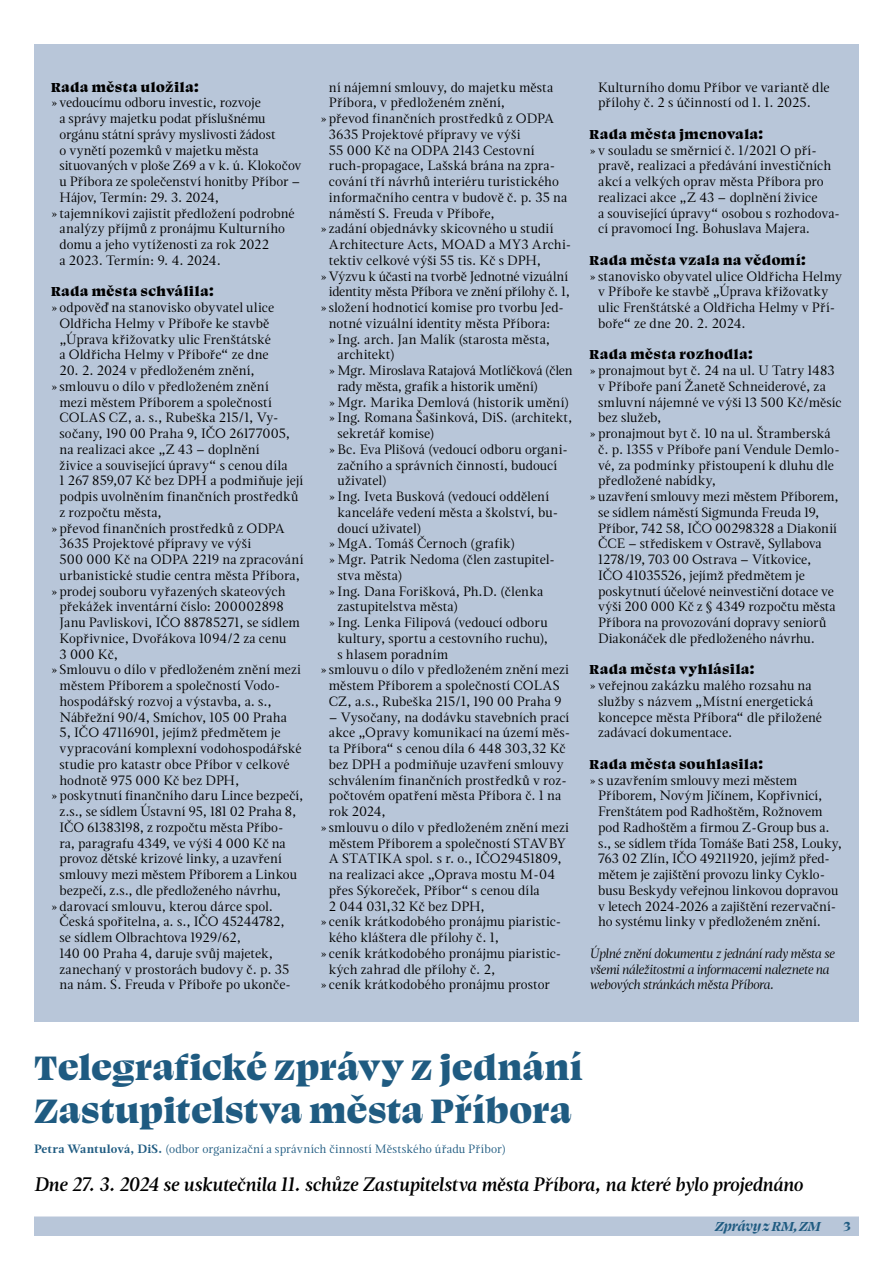
<style>
.page{position:relative;width:893px;height:1263px;background:#fff}
.page>*{position:absolute;margin:0;border:0;box-sizing:border-box;transform-origin:0 0}
.Nadpis_clanku{font:900 39px/43.5px "Swear Display";letter-spacing:.015em;color:#1f5b81}
.Text_Uvod{font:italic 600 19.5px "Magneta";letter-spacing:-.01em;color:#000}
.Text_Nadpis{font:900 15px "Swear Display";letter-spacing:.045em;color:#000}
.t1{font:italic 700 15px "Swear Display";color:#1f5b81}
.t2{font:700 15px "Swear Display";color:#1f5b81}
.t3{font:13.5px/15.8px "Magneta";letter-spacing:.005em;color:#000}
.TXT_no_formating{font:italic 13.5px/15.8px "Magneta";letter-spacing:-.01em;color:#000}
.t4{font:13.5px/15.8px "Magneta";letter-spacing:-.015em;color:#000}
.Autor_clanku{font:12px "Magneta";letter-spacing:.015em;color:#1f5b81}
.s1{font-weight:700}
</style>
<div class="page">
<div style="left:34px;top:44px;width:825px;height:978px;background:#b8c6d9"></div>
<div style="left:34px;top:1216px;width:825px;height:20px;background:#b8c6d9"></div>
<p class="Text_Nadpis" style="left:51px;top:77px;width:149px">Rada města uložila:</p>
<p class="t3" style="left:60px;top:94px;width:243px;text-indent:-9px">» vedoucímu odboru investic, rozvoje<br>a správy majetku podat příslušnému orgánu státní správy myslivosti žádost<br>o vynětí pozemků v majetku města situovaných v ploše Z69 a v k. ú. Klokočov u Příbora ze společenství honitby Příbor – Hájov, Termín: 29. 3. 2024,</p>
<p class="t3" style="left:60px;top:205px;width:237px;text-indent:-9px">» tajemníkovi zajistit předložení podrobné analýzy příjmů z pronájmu Kulturního domu a jeho vytíženosti za rok 2022<br>a 2023. Termín: 9. 4. 2024.</p>
<p class="Text_Nadpis" style="left:51px;top:281px;width:164px">Rada města schválila:</p>
<p class="t3" style="left:51px;top:299px;width:225px;text-align:center">» odpověď na stanovisko obyvatel ulice Oldřicha Helmy v Příboře ke stavbě „Úprava křižovatky ulic Frenštátské<br>a Oldřicha Helmy v Příboře“ ze dne</p>
<p class="t3" style="left:60px;top:362px;width:197px">20. 2. 2024 v předloženém znění,</p>
<p class="t3" style="left:60px;top:378px;width:245px;text-indent:-9px">» smlouvu o dílo v předloženém znění<br>mezi městem Příborem a společností COLAS CZ, a. s., Rubeška 215/1, Vy&shy;sočany, 190 00 Praha 9, IČO 26177005, na realizaci akce „Z 43 – doplnění<br>živice a související úpravy“ s cenou díla<br>1 267 859,07 Kč bez DPH a podmiňuje její podpis uvolněním finančních prostředků z rozpočtu města,</p>
<p class="t3" style="left:60px;top:520px;width:245px;text-indent:-9px">»převod finančních prostředků z ODPA 3635 Projektové přípravy ve výši<br>500 000 Kč na ODPA 2219 na zpracování urbanistické studie centra města Příbora,</p>
<p class="t3" style="left:60px;top:583px;width:242px;text-indent:-9px">»prodej souboru vyřazených skateových překážek inventární číslo: 200002898<br>Janu Pavliskovi, IČO 88785271, se sídlem Kopřivnice, Dvořákova 1094/2 za cenu<br>3 000 Kč,</p>
<p class="t3" style="left:60px;top:661px;width:244px;text-indent:-9px">» Smlouvu o dílo v předloženém znění mezi městem Příborem a společností Vodo&shy;hospodářský rozvoj a výstavba, a. s., Nábřežní 90/4, Smíchov, 105 00 Praha 5, IČO 47116901, jejímž předmětem je vypracování komplexní vodohospodářské studie pro katastr obce Příbor v celkové hodnotě 975 000 Kč bez DPH,</p>
<p class="t3" style="left:60px;top:787px;width:245px;text-indent:-9px">»poskytnutí finančního daru Lince bezpečí, z.s., se sídlem Ústavní 95, 181 02 Praha 8, IČO 61383198, z rozpočtu města Příbo-<br>ra, paragrafu 4349, ve výši 4 000 Kč na provoz dětské krizové linky, a uzavření smlouvy mezi městem Příborem a Linkou bezpečí, z.s., dle předloženého návrhu,</p>
<p class="t3" style="left:60px;top:898px;width:233px;text-indent:-9px">»darovací smlouvu, kterou dárce spol.<br>Česká spořitelna, a. s., IČO 45244782, se sídlem Olbrachtova 1929/62,<br>140 00 Praha 4, daruje svůj majetek, zanechaný v prostorách budovy č. p. 35 na nám. S. Freuda v Příboře po ukonče-</p>
<p class="t3" style="left:329px;top:79px;width:226px">ní nájemní smlouvy, do majetku města<br>Příbora, v předloženém znění,</p>
<p class="t3" style="left:329px;top:110px;width:240px;text-indent:-9px">»převod finančních prostředků z ODPA 3635 Projektové přípravy ve výši<br>55 000 Kč na ODPA 2143 Cestovní ruch-propagace, Lašská brána na zpra&shy;cování tří návrhů interiéru turistického informačního centra v budově č. p. 35 na náměstí S. Freuda v Příboře,</p>
<p class="t3" style="left:329px;top:220px;width:244px;text-indent:-9px">» zadání objednávky skicovného u studií<br>Architecture Acts, MOAD a MY3 Archi&shy;tektiv celkové výši 55 tis. Kč s DPH,</p>
<p class="t3" style="left:320px;top:268px;width:251px;text-align:right">»Výzvu k účasti na tvorbě Jednotné vizuální identity města Příbora ve znění přílohy č. 1,</p>
<p class="t3" style="left:320px;top:299px;width:245px;text-align:center">» složení hodnoticí komise pro tvorbu Jed&shy;notné vizuální identity města Příbora:</p>
<p class="t3" style="left:337px;top:331px;width:214px;text-indent:-9px">» Ing. arch. Jan Malík (starosta města, architekt)</p>
<p class="t4" style="left:337px;top:362px;width:237px;text-indent:-9px">»Mgr. Miroslava Ratajová Motlíčková (člen rady města, grafik a historik umění)</p>
<p class="t3" style="left:329px;top:394px;width:242px">»Mgr. Marika Demlová (historik umění)</p>
<p class="t3" style="left:337px;top:409px;width:237px;text-indent:-9px">» Ing. Romana Šašinková, DiS. (architekt, sekretář komise)</p>
<p class="t3" style="left:337px;top:441px;width:232px;text-indent:-9px">»Bc. Eva Plišová (vedoucí odboru organi&shy;začního a správních činností, budoucí uživatel)</p>
<p class="t3" style="left:337px;top:488px;width:223px;text-indent:-9px">» Ing. Iveta Busková (vedoucí oddělení kanceláře vedení města a školství, bu&shy;doucí uživatel)</p>
<p class="t3" style="left:329px;top:535px;width:188px">»MgA. Tomáš Černoch (grafik)</p>
<p class="t3" style="left:337px;top:551px;width:219px;text-indent:-9px">»Mgr. Patrik Nedoma (člen zastupitel&shy;stva města)</p>
<p class="t3" style="left:337px;top:583px;width:207px;text-indent:-9px">» Ing. Dana Forišková, Ph.D. (členka zastupitelstva města)</p>
<p class="t3" style="left:337px;top:614px;width:212px;text-align:justify;text-indent:-9px">» Ing. Lenka Filipová (vedoucí odboru kultury, sportu a cestovního ruchu), s hlasem poradním</p>
<p class="t3" style="left:320px;top:661px;width:250px;text-align:center">» smlouvu o dílo v předloženém znění mezi městem Příborem a společností COLAS<br>CZ, a.s., Rubeška 215/1, 190 00 Praha 9</p>
<p class="t3" style="left:329px;top:709px;width:243px">– Vysočany, na dodávku stavebních prací akce „Opravy komunikací na území měs&shy;ta Příbora“ s cenou díla 6 448 303,32 Kč bez DPH a podmiňuje uzavření smlouvy schválením finančních prostředků v roz&shy;počtovém opatření města Příbora č. 1 na rok 2024,</p>
<p class="t3" style="left:329px;top:819px;width:241px;text-indent:-9px">» smlouvu o dílo v předloženém znění mezi městem Příborem a společností STAVBY A STATIKA spol. s r. o., IČO29451809, na realizaci akce „Oprava mostu M-04 přes Sýkoreček, Příbor“ s cenou díla<br>2 044 031,32 Kč bez DPH,</p>
<p class="t3" style="left:329px;top:913px;width:234px;text-indent:-9px">» ceník krátkodobého pronájmu piaristic&shy;kého kláštera dle přílohy č. 1,</p>
<p class="t3" style="left:329px;top:945px;width:234px;text-indent:-9px">» ceník krátkodobého pronájmu piaristic&shy;kých zahrad dle přílohy č. 2,</p>
<p class="t3" style="left:320px;top:976px;width:231px">» ceník krátkodobého pronájmu prostor</p>
<p class="t3" style="left:598px;top:79px;width:233px">Kulturního domu Příbor ve variantě dle přílohy č. 2 s účinností od 1. 1. 2025.</p>
<p class="Text_Nadpis" style="left:590px;top:124px;width:175px">Rada města jmenovala:</p>
<p class="t3" style="left:598px;top:142px;width:244px;text-indent:-9px">» v souladu se směrnicí č. 1/2021 O pří&shy;pravě, realizaci a předávání investičních akcí a velkých oprav města Příbora pro realizaci akce „Z 43 – doplnění živice<br>a související úpravy“ osobou s rozhodova&shy;cí pravomocí Ing. Bohuslava Majera.</p>
<p class="Text_Nadpis" style="left:590px;top:250px;width:217px">Rada města vzala na vědomí:</p>
<p class="t3" style="left:598px;top:268px;width:245px;text-indent:-9px">» stanovisko obyvatel ulice Oldřicha Helmy v Příboře ke stavbě „Úprava křižovatky ulic Frenštátské a Oldřicha Helmy v Pří&shy;boře“ ze dne 20. 2. 2024.</p>
<p class="Text_Nadpis" style="left:590px;top:344px;width:164px">Rada města rozhodla:</p>
<p class="t3" style="left:598px;top:362px;width:245px;text-indent:-9px">»pronajmout byt č. 24 na ul. U Tatry 1483 v Příboře paní Žanetě Schneiderové, za smluvní nájemné ve výši 13 500 Kč/měsíc bez služeb,</p>
<p class="t3" style="left:598px;top:425px;width:243px;text-indent:-9px">»pronajmout byt č. 10 na ul. Štramberská č. p. 1355 v Příboře paní Vendule Demlo&shy;vé, za podmínky přistoupení k dluhu dle předložené nabídky,</p>
<p class="t3" style="left:598px;top:488px;width:242px;text-indent:-9px">»uzavření smlouvy mezi městem Příborem, se sídlem náměstí Sigmunda Freuda 19, Příbor, 742 58, IČO 00298328 a Diakonií ČCE – střediskem v Ostravě, Syllabova 1278/19, 703 00 Ostrava – Vítkovice, IČO 41035526, jejímž předmětem je poskytnutí účelové neinvestiční dotace ve výši 200 000 Kč z § 4349 rozpočtu města Příbora na provozování dopravy seniorů Diakonáček dle předloženého návrhu.</p>
<p class="Text_Nadpis" style="left:590px;top:659px;width:166px">Rada města vyhlásila:</p>
<p class="t3" style="left:598px;top:677px;width:225px;text-indent:-9px">» veřejnou zakázku malého rozsahu na služby s názvem „Místní energetická koncepce města Příbora“ dle přiložené zadávací dokumentace.</p>
<p class="Text_Nadpis" style="left:590px;top:754px;width:175px">Rada města souhlasila:</p>
<p class="t3" style="left:598px;top:772px;width:245px;text-indent:-9px">» s uzavřením smlouvy mezi městem Příborem, Novým Jičínem, Kopřivnicí, Frenštátem pod Radhoštěm, Rožnovem pod Radhoštěm a firmou Z-Group bus a. s., se sídlem třída Tomáše Bati 258, Louky, 763 02 Zlín, IČO 49211920, jejímž před&shy;mětem je zajištění provozu linky Cyklo&shy;busu Beskydy veřejnou linkovou dopravou v letech 2024-2026 a zajištění rezervační&shy;ho systému linky v předloženém znění.</p>
<p class="TXT_no_formating" style="left:590px;top:945px;width:246px">Úplné znění dokumentu z jednání rady města se všemi náležitostmi a informacemi naleznete na webových stránkách města Příbora.</p>
<p class="Nadpis_clanku" style="left:34px;top:1043px;width:550px">Telegrafické zprávy z jednání<br>Zastupitelstva města Příbora</p>
<p class="Autor_clanku" style="left:34px;top:1141px;width:473px"><span class="s1">Petra Wantulová, DiS.</span> (odbor organizační a správních činností Městského úřadu Příbor)</p>
<p class="Text_Uvod" style="left:34px;top:1171px;width:770px">Dne 27. 3. 2024 se uskutečnila 11. schůze Zastupitelstva města Příbora, na které bylo projednáno</p>
<p class="t1" style="left:715px;top:1217px;width:107px">Zprávy zRM, ZM</p>
<p class="t2" style="left:843px;top:1216px;width:9px">3</p>
</div>
